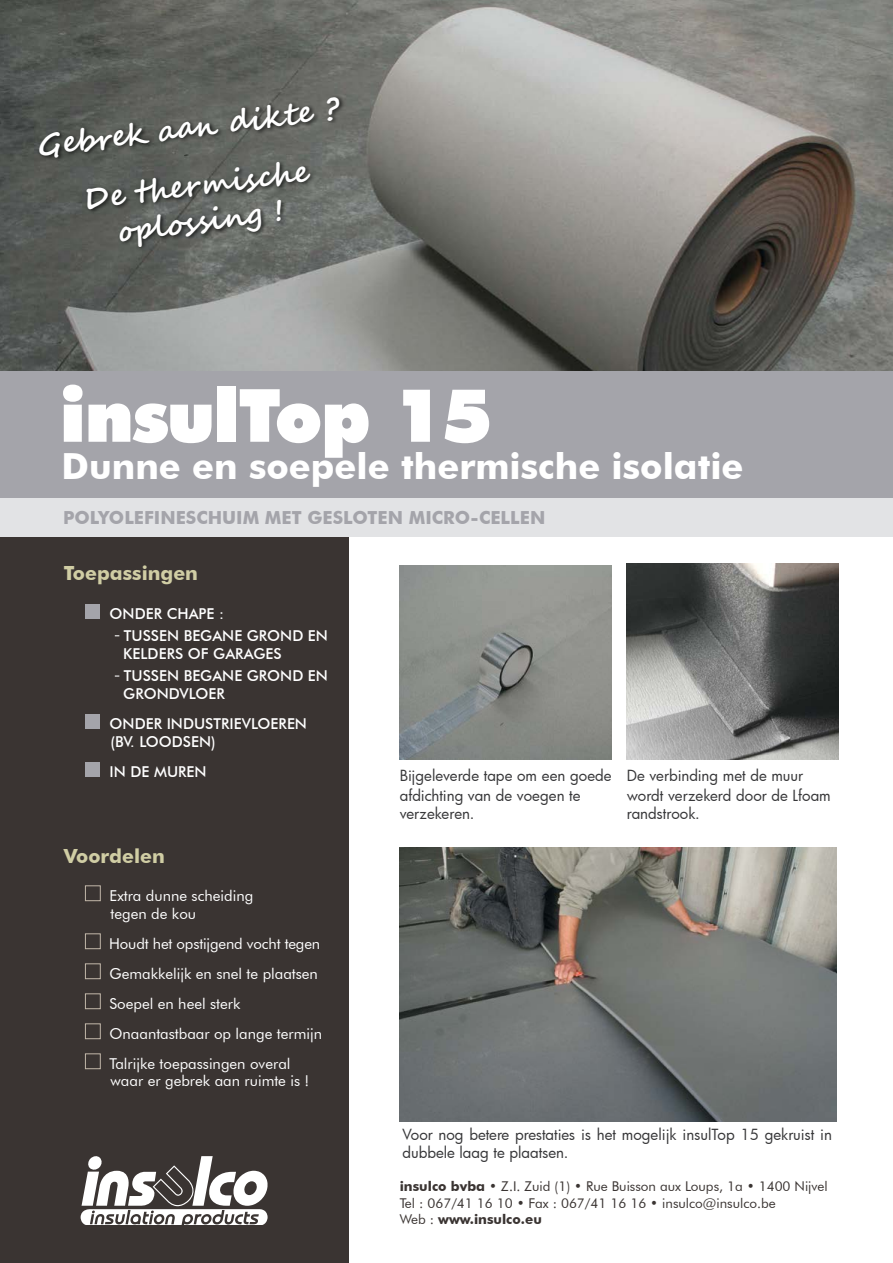
<style>
.page{position:relative;width:893px;height:1263px;background:#fff}
.page>*{position:absolute;margin:0;border:0;box-sizing:border-box;transform-origin:0 0}
.t1{font:900 73.5px "Futura BT";letter-spacing:-.02em;color:#fff}
.t2{font:700 36px "Futura BT";color:#fff}
.t3{font:700 30px/58.5px "Segoe Script";color:#fff;text-align:center}
.t4{font:700 19.5px "Futura BT";color:#d0cda4}
.t5{font:700 18px "Futura BT";color:#a4a4aa}
.t6{font:15px/19.5px "Futura";color:#373739}
.t7{font:15px/30px "Futura BT";color:#fff}
.t8{font:500 15px/22.2px "Futura BT";color:#fff}
.t9{font:13.5px/16.5px "Futura BT";color:#3a3432}
.s1{font-weight:700}
</style>
<div class="page">
<img style="left:0;top:0;width:893px;height:371px">
<div style="left:0;top:533px;width:349px;height:730px;background:#3a3432"></div>
<div style="left:0;top:371px;width:893px;height:127px;background:#a4a4aa"></div>
<div style="left:0;top:498px;width:893px;height:39px;background:#e2e3e5"></div>
<div style="left:85px;top:604px;width:15px;height:14px;background:#a4a4aa"></div>
<div style="left:85px;top:714px;width:15px;height:15px;background:#a4a4aa"></div>
<div style="left:85px;top:762px;width:15px;height:15px;background:#a4a4aa"></div>
<div style="left:85px;top:885px;width:16px;height:16px;border:1px solid #c2b7a9"></div>
<div style="left:85px;top:933px;width:16px;height:16px;border:1px solid #c2b7a9"></div>
<div style="left:85px;top:963px;width:16px;height:16px;border:1px solid #c2b7a9"></div>
<div style="left:85px;top:993px;width:16px;height:16px;border:1px solid #c2b7a9"></div>
<div style="left:85px;top:1023px;width:16px;height:16px;border:1px solid #c2b7a9"></div>
<div style="left:85px;top:1053px;width:16px;height:16px;border:1px solid #c2b7a9"></div>
<svg style="left:81px;top:1156px;width:187px;height:69px"></svg>
<div style="left:37px;top:94px;width:308px;height:158px;background:#000;opacity:.75"></div>
<img style="left:627px;top:564px;width:212px;height:195px">
<img style="left:400px;top:848px;width:437px;height:274px">
<img style="left:400px;top:565px;width:212px;height:194px">
<h3 class="t3" style="left:34px;top:117px;width:306px;rotate:-7deg">Gebrek aan dikte ?<br>De thermische</h3>
<h3 class="t3" style="left:114px;top:203px;width:169px;rotate:-7deg">oplossing !</h3>
<h1 class="t1" style="left:60px;top:371px;width:434px">insulTop 15</h1>
<h2 class="t2" style="left:62px;top:445px;width:683px">Dunne en soepele thermische isolatie</h2>
<p class="t5" style="left:63px;top:506px;width:484px">POLYOLEFINESCHUIM MET GESLOTEN MICRO-CELLEN</p>
<h3 class="t4" style="left:64px;top:561px;width:136px">Toepassingen</h3>
<p class="t8" style="left:124px;top:602px;width:206px;text-indent:-14px">ONDER CHAPE :<br>TUSSEN BEGANE GROND EN</p>
<p class="t8" style="left:123px;top:642px;width:206px">KELDERS OF GARAGES<br>TUSSEN BEGANE GROND EN</p>
<p class="t8" style="left:110px;top:679px;width:199px;line-height:30px;text-indent:14px">GRONDVLOER<br>ONDER INDUSTRIEVLOEREN</p>
<p class="t8" style="left:110px;top:727px;width:108px;line-height:30px">(BV. LOODSEN)<br>IN DE MUREN</p>
<h3 class="t4" style="left:64px;top:844px;width:102px">Voordelen</h3>
<p class="t7" style="left:110px;top:887px;width:145px;line-height:18px">Extra dunne scheiding tegen de kou</p>
<p class="t7" style="left:109px;top:929px;width:214px">Houdt het opstijgend vocht tegen<br>Gemakkelijk en snel te plaatsen<br>Soepel en heel sterk<br>Onaantastbaar op lange termijn<br>Talrijke toepassingen overal</p>
<p class="t7" style="left:111px;top:1065px;width:200px">waar er gebrek aan ruimte is !</p>
<p class="t6" style="left:400px;top:765px;width:214px">Bijgeleverde tape om een goede afdichting van de voegen te</p>
<p class="t6" style="left:400px;top:803px;width:76px">verzekeren.</p>
<p class="t6" style="left:627px;top:765px;width:206px">De verbinding met de muur wordt verzekerd door de Lfoam</p>
<p class="t6" style="left:627px;top:803px;width:75px">randstrook.</p>
<p class="t6" style="left:402px;top:1125px;width:431px;line-height:18px">Voor nog betere prestaties is het mogelijk insulTop 15 gekruist in dubbele laag te plaatsen.</p>
<p class="t9" style="left:400px;top:1178px;width:430px"><span class="s1">insulco bvba</span> • Z.I. Zuid (1) • Rue Buisson aux Loups, 1a • 1400 Nijvel<br>Tel : 067/41 16 10 • Fax : 067/41 16 16 • insulco@insulco.be<br>Web : <span class="s1">www.insulco.eu</span></p>
</div>
